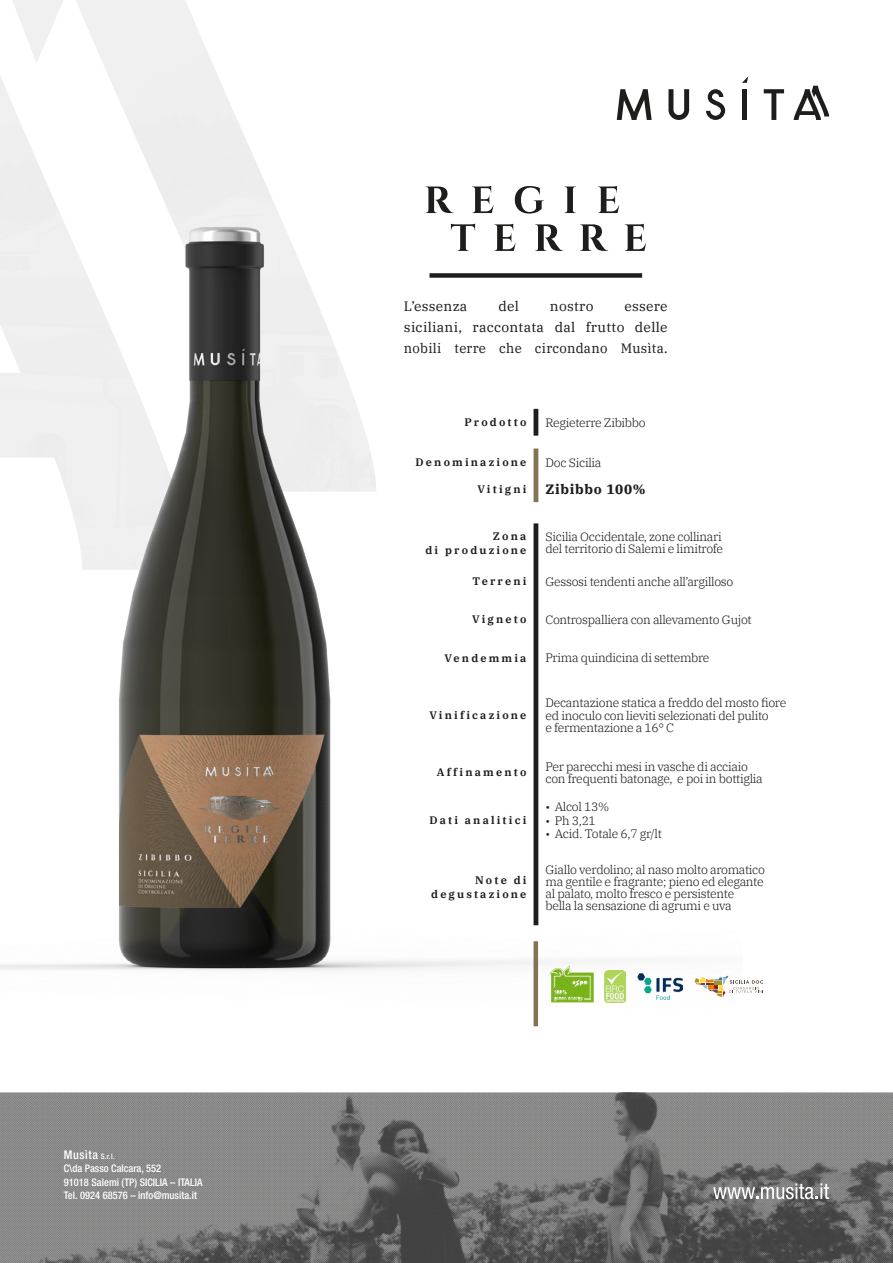
<style>
.page{position:relative;width:893px;height:1263px;background:#fff}
.page>*{position:absolute;margin:0;border:0;box-sizing:border-box;transform-origin:0 0}
.t1{font:13.5px/21px "IBM Plex Serif";letter-spacing:.02em;color:#1d1d1b;text-align:justify}
.t2{font:700 13.5px "IBM Plex Serif";letter-spacing:.05em;color:#1d1d1b}
.t3{font:300 12.15px/12.1px "IBM Plex Serif";letter-spacing:-.025em;color:#1d1d1b}
.t4{font:500 condensed 12px "Helvetica Neue";letter-spacing:.05em;color:#fff}
.t5{font:600 10.8px/13.5px "IBM Plex Serif";letter-spacing:.2em;color:#1d1d1b;text-align:right}
.t6{font:500 condensed 10.5px/13.5px "Helvetica Neue";color:#fff}
.s1{font-size:7.5px}
</style>
<div class="page">
<img style="left:0;top:78px;width:743px;height:1015px">
<svg style="left:0;top:1093px;width:893px;height:170px;background:#777776"></svg>
<svg style="left:713px;top:1183px;width:116px;height:16px"></svg>
<div style="left:742px;top:89px;width:5px;height:31px;background:#1d1d1b"></div>
<svg style="left:617px;top:89px;width:35px;height:31px"></svg>
<svg style="left:764px;top:89px;width:20px;height:31px"></svg>
<svg style="left:668px;top:89px;width:21px;height:31px"></svg>
<svg style="left:706px;top:89px;width:19px;height:31px"></svg>
<svg style="left:742px;top:76px;width:6px;height:7px"></svg>
<svg style="left:794px;top:86px;width:35px;height:34px"></svg>
<hr style="left:534px;top:941px;width:4px;height:85px;background:#847156">
<svg style="left:534px;top:409px;width:4px;height:516px;background:#363430"></svg>
<svg style="left:425px;top:187px;width:29px;height:26px"></svg>
<svg style="left:472px;top:186px;width:21px;height:27px"></svg>
<svg style="left:515px;top:186px;width:29px;height:28px"></svg>
<svg style="left:564px;top:187px;width:12px;height:26px"></svg>
<svg style="left:598px;top:186px;width:21px;height:27px"></svg>
<svg style="left:451px;top:224px;width:24px;height:27px"></svg>
<svg style="left:494px;top:224px;width:22px;height:27px"></svg>
<svg style="left:535px;top:224px;width:28px;height:27px"></svg>
<svg style="left:580px;top:224px;width:28px;height:27px"></svg>
<svg style="left:625px;top:224px;width:21px;height:27px"></svg>
<div style="left:429px;top:273px;width:213px;height:5px;background:#1d1d1b"></div>
<img style="left:550px;top:965px;width:43px;height:37px">
<img style="left:605px;top:970px;width:21px;height:32px">
<img style="left:637px;top:974px;width:46px;height:25px">
<svg style="left:694px;top:975px;width:69px;height:23px"></svg>
<p class="t4" style="left:64px;top:1147px;width:53px">Musìta <span class="s1">S.r.l.</span></p>
<p class="t6" style="left:64px;top:1161px;width:140px">C\da Passo Calcara, 552<br>91018 Salemi (TP) SICILIA – ITALIA<br>Tel. 0924 68576 – info@musita.it</p>
<p class="t1" style="left:404px;top:294px;width:65px">L’essenza</p>
<p class="t1" style="left:498px;top:294px;width:22px">del</p>
<p class="t1" style="left:550px;top:294px;width:45px">nostro</p>
<p class="t1" style="left:404px;top:294px;width:265px;text-indent:220px">essere siciliani, raccontata dal frutto delle nobili terre che circondano Musìta.</p>
<p class="t5" style="left:464px;top:415px;width:64px">Prodotto</p>
<p class="t3" style="left:545px;top:416px;width:102px">Regieterre Zibibbo</p>
<p class="t5" style="left:416px;top:455px;width:112px">Denominazione</p>
<p class="t3" style="left:545px;top:455px;width:57px">Doc Sicilia</p>
<p class="t5" style="left:477px;top:481px;width:51px">Vitigni</p>
<p class="t2" style="left:545px;top:478px;width:102px">Zibibbo 100%</p>
<p class="t5" style="left:426px;top:529px;width:102px">Zona<br>di produzione</p>
<p class="t3" style="left:545px;top:530px;width:179px">Sicilia Occidentale, zone collinari del territorio di Salemi e limitrofe</p>
<p class="t5" style="left:472px;top:574px;width:56px">Terreni</p>
<p class="t3" style="left:545px;top:574px;width:189px">Gessosi tendenti anche all’argilloso</p>
<p class="t5" style="left:472px;top:612px;width:56px">Vigneto</p>
<p class="t3" style="left:545px;top:612px;width:208px">Controspalliera con allevamento Gujot</p>
<p class="t5" style="left:445px;top:650px;width:83px">Vendemmia</p>
<p class="t3" style="left:545px;top:651px;width:165px">Prima quindicina di settembre</p>
<p class="t5" style="left:429px;top:707px;width:98px">Vinificazione</p>
<p class="t3" style="left:545px;top:696px;width:242px">Decantazione statica a freddo del mosto fiore ed inoculo con lieviti selezionati del pulito<br>e fermentazione a 16° C</p>
<p class="t5" style="left:437px;top:765px;width:91px">Affinamento</p>
<p class="t3" style="left:545px;top:759px;width:219px">Per parecchi mesi in vasche di acciaio con frequenti batonage, e poi in bottiglia</p>
<p class="t5" style="left:429px;top:813px;width:99px">Dati analitici</p>
<p class="t3" style="left:545px;top:800px;width:65px">• Alcol 13%</p>
<p class="t3" style="left:545px;top:813px;width:52px">• Ph 3,21</p>
<p class="t3" style="left:545px;top:827px;width:118px">• Acid. Totale 6,7 gr/lt</p>
<p class="t5" style="left:431px;top:873px;width:97px">Note di degustazione</p>
<p class="t3" style="left:545px;top:862px;width:221px">Giallo verdolino; al naso molto aromatico ma gentile e fragrante; pieno ed elegante al palato, molto fresco e persistente<br>bella la sensazione di agrumi e uva</p>
</div>
